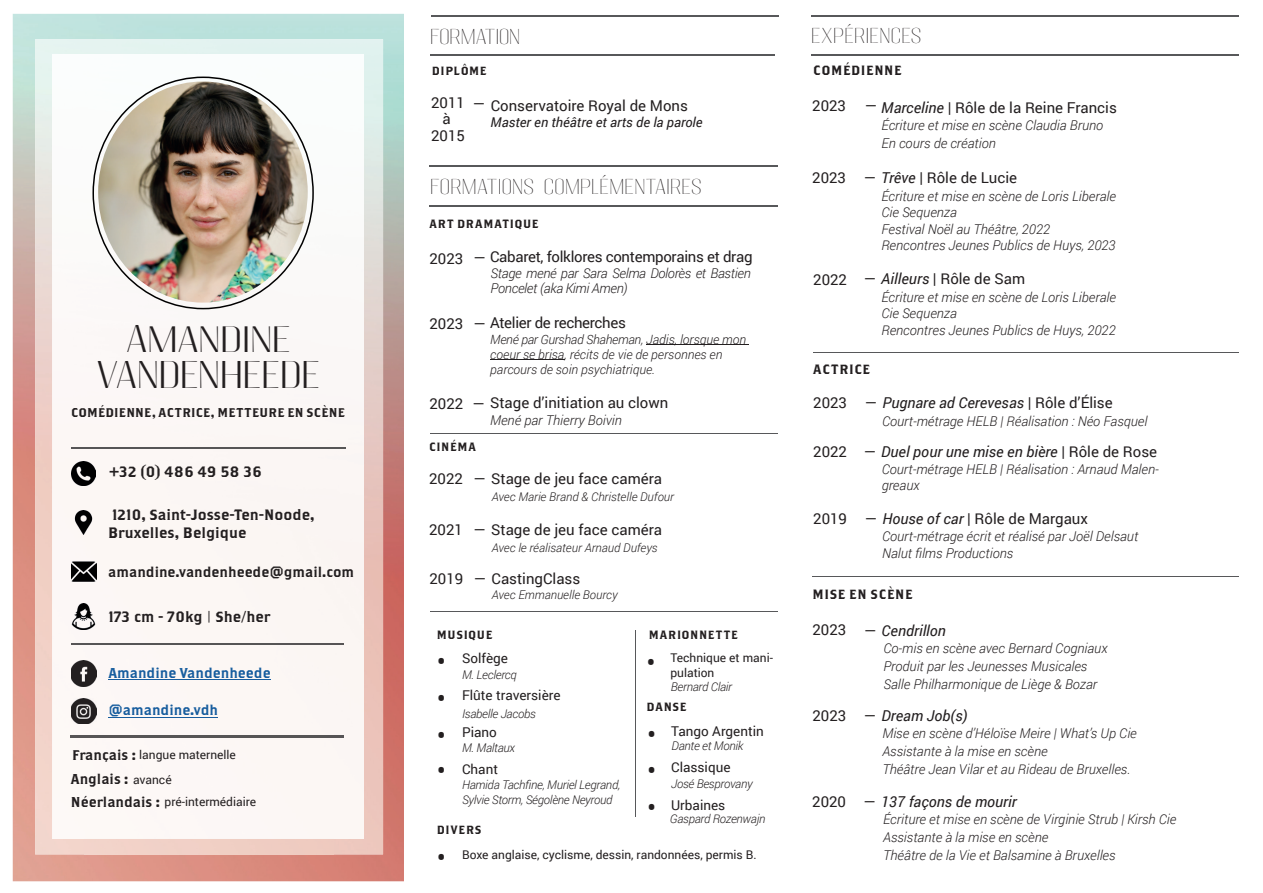
<style>
.page{position:relative;width:1263px;height:893px;background:#fff}
.page>*{position:absolute;margin:0;border:0;box-sizing:border-box;transform-origin:0 0}
.t1{font:300 semi-expanded 32.25px/36px "Migha";color:#231f20;text-align:center;scale:1.1 1}
.t2{font:100 semi-expanded 18px "Migha";letter-spacing:.015em;color:#231f20}
.t3{font:100 semi-expanded 18px "Migha";letter-spacing:-.005em;color:#231f20}
.t4{font:15px/16.5px "Roboto";color:#231f20;text-align:center}
.t5{font:italic 15px "Roboto";color:#231f20}
.t6{font:15px/18px "Brothers";color:#231f20}
.t7{font:15px "Roboto";letter-spacing:-.02em;color:#231f20}
.t8{font:14.25px/23.4px "Brothers";color:#231f20}
.t9{font:14.25px "Brothers";color:#175d9e}
.t10{font:italic 300 13.5px/16.5px "Roboto";color:#231f20}
.t11{font:13.5px "Roboto";color:#231f20}
.t12{font:italic 300 13.5px/15px "Roboto";letter-spacing:-.02em;color:#231f20}
.t13{font:italic 13.5px "Roboto";color:#231f20}
.t14{font:13.5px "Brothers";letter-spacing:.045em;color:#231f20}
.t15{font:italic 300 12.75px/15px "Roboto";color:#231f20}
.t16{font:12.75px "Brothers";letter-spacing:.03em;color:#231f20}
.t17{font:italic 300 12px/15px "Roboto";letter-spacing:-.02em;color:#231f20}
.t18{font:12px/15px "Roboto";color:#231f20}
.t19{font:italic 300 12px "Roboto";color:#231f20}
.t20{font:12px "Brothers";letter-spacing:.055em;color:#231f20}
.t21{font:12px "Brothers";letter-spacing:.075em;color:#231f20}
.s1{font-size:27px}
.s2{font-style:italic}
.s3{font-style:normal}
</style>
<div class="page">
<img style="left:13px;top:14px;width:391px;height:867px">
<div style="left:35px;top:39px;width:348px;height:51px;background:#e3f3ef"></div>
<img style="left:35px;top:90px;width:49px;height:764px">
<img style="left:334px;top:90px;width:49px;height:764px">
<div style="left:84px;top:839px;width:250px;height:15px;background:#f0d0c5"></div>
<div style="left:52px;top:54px;width:312px;height:785px;background:#fbf7f5"></div>
<img style="left:71px;top:447px;width:274px;height:2px">
<img style="left:71px;top:643px;width:272px;height:2px">
<hr style="left:811px;top:54px;width:427px;height:1px;background:#57585a">
<hr style="left:429px;top:166px;width:349px;height:1px;background:#57585a">
<hr style="left:811px;top:15px;width:427px;height:1px;background:#57585a">
<hr style="left:429px;top:205px;width:349px;height:2px;background:#57585a">
<hr style="left:812px;top:352px;width:426px;height:1px;background:#57585a">
<hr style="left:812px;top:576px;width:426px;height:1px;background:#57585a">
<hr style="left:646px;top:344px;width:103px;height:1px;background:#231f20">
<hr style="left:490px;top:359px;width:74px;height:1px;background:#231f20">
<hr style="left:431px;top:54px;width:344px;height:1px;background:#57585a">
<hr style="left:431px;top:15px;width:347px;height:1px;background:#57585a">
<hr style="left:635px;top:630px;width:1px;height:186px;background:#57585a">
<img style="left:71px;top:461px;width:25px;height:25px">
<img style="left:71px;top:558px;width:26px;height:26px">
<img style="left:71px;top:510px;width:25px;height:25px">
<img style="left:71px;top:661px;width:26px;height:25px">
<img style="left:71px;top:698px;width:26px;height:26px">
<hr style="left:108px;top:679px;width:163px;height:1px;background:#175d9e">
<hr style="left:108px;top:717px;width:110px;height:1px;background:#175d9e">
<img style="left:92px;top:77px;width:222px;height:232px">
<img style="left:71px;top:604px;width:26px;height:26px">
<hr style="left:430px;top:612px;width:348px;height:1px;background:#57585a">
<hr style="left:430px;top:433px;width:348px;height:1px;background:#57585a">
<img style="left:71px;top:736px;width:272px;height:1px">
<h1 class="t1" style="left:97px;top:319px;width:205px">AMANDINE<br>VANDENHEEDE</h1>
<p class="t16" style="left:71px;top:405px;width:275px">COMÉDIENNE, ACTRICE, METTEURE EN SCÈNE</p>
<p class="t6" style="left:109px;top:463px;width:154px">+32 (0) 486 49 58 36</p>
<p class="t6" style="left:108px;top:505px;width:208px">1210, Saint-Josse-Ten-Noode,<br>Bruxelles, Belgique</p>
<p class="t8" style="left:108px;top:560px;width:247px">amandine.vandenheede@gmail.com</p>
<p class="t6" style="left:108px;top:607px;width:163px">173 cm - 70kg | She/her</p>
<p class="t9" style="left:108px;top:664px;width:164px">Amandine Vandenheede</p>
<p class="t9" style="left:108px;top:702px;width:111px">@amandine.vdh</p>
<p class="t8" style="left:71px;top:743px;width:91px">Français :<br>Anglais :<br>Néerlandais :</p>
<p class="t18" style="left:133px;top:742px;width:104px;line-height:24.8px;text-indent:6px">langue maternelle avancé</p>
<p class="t18" style="left:165px;top:793px;width:93px">pré-intermédiaire</p>
<h2 class="t3" style="left:430px;top:24px;width:92px">FORMATION</h2>
<p class="t20" style="left:432px;top:63px;width:56px">DIPLÔME</p>
<p class="t4" style="left:431px;top:94px;width:35px">2011</p>
<p class="t4" style="left:491px;top:97px;width:199px">Conservatoire Royal de Mons</p>
<p class="t4" style="left:431px;top:110px;width:35px">à<br>2015</p>
<p class="t4" style="left:473px;top:95px;width:14px">—</p>
<p class="t13" style="left:491px;top:113px;width:213px">Master en théâtre et arts de la parole</p>
<h2 class="t2" style="left:430px;top:174px;width:273px">FORMATIONS COMPLÉMENTAIRES</h2>
<p class="t21" style="left:429px;top:216px;width:111px">ART DRAMATIQUE</p>
<p class="t7" style="left:429px;top:246px;width:325px">2023 — Cabaret, folklores contemporains et drag</p>
<p class="t12" style="left:491px;top:266px;width:262px">Stage mené par Sara Selma Dolorès et Bastien<br>Poncelet (aka Kimi Amen)</p>
<p class="t4" style="left:429px;top:315px;width:35px">2023</p>
<p class="t7" style="left:473px;top:312px;width:154px">— Atelier de recherches</p>
<p class="t15" style="left:490px;top:331px;width:257px">Mené par Gurshad Shaheman, Jadis, lorsque mon coeur se brisa, récits de vie de personnes en parcours de soin psychiatrique.</p>
<p class="t4" style="left:429px;top:395px;width:35px">2022</p>
<p class="t4" style="left:472px;top:393px;width:197px">— Stage d’initiation au clown</p>
<p class="t20" style="left:429px;top:439px;width:48px">CINÉMA</p>
<p class="t10" style="left:490px;top:411px;width:133px">Mené par Thierry Boivin</p>
<p class="t4" style="left:429px;top:470px;width:35px">2022</p>
<p class="t4" style="left:473px;top:470px;width:190px">— Stage de jeu face caméra</p>
<p class="t4" style="left:429px;top:521px;width:234px">2021 — Stage de jeu face caméra</p>
<p class="t4" style="left:429px;top:569px;width:152px">2019 — CastingClass</p>
<p class="t19" style="left:492px;top:488px;width:184px">Avec Marie Brand &amp; Christelle Dufour</p>
<p class="t19" style="left:492px;top:539px;width:167px">Avec le réalisateur Arnaud Dufeys</p>
<p class="t19" style="left:492px;top:587px;width:127px">Avec Emmanuelle Bourcy</p>
<p class="t20" style="left:437px;top:627px;width:57px">MUSIQUE</p>
<p class="t11" style="left:437px;top:649px;width:73px"><span class="s1">•</span> Solfège</p>
<p class="t11" style="left:437px;top:686px;width:125px"><span class="s1">•</span> Flûte traversière</p>
<p class="t11" style="left:437px;top:723px;width:61px"><span class="s1">•</span> Piano</p>
<p class="t17" style="left:462px;top:667px;width:56px">M. Leclercq</p>
<p class="t17" style="left:462px;top:705px;width:75px">Isabelle Jacobs</p>
<p class="t17" style="left:462px;top:740px;width:55px">M. Maltaux</p>
<p class="t11" style="left:437px;top:760px;width:63px"><span class="s1">•</span> Chant</p>
<p class="t17" style="left:462px;top:777px;width:160px">Hamida Tachfine, Muriel Legrand,<br>Sylvie Storm, Ségolène Neyroud</p>
<p class="t20" style="left:437px;top:822px;width:46px">DIVERS</p>
<p class="t20" style="left:649px;top:627px;width:91px">MARIONNETTE</p>
<p class="t18" style="left:670px;top:650px;width:104px;text-indent:-24px"><span class="s1">•</span> Technique et mani&shy;pulation</p>
<p class="t17" style="left:671px;top:679px;width:63px">Bernard Clair</p>
<p class="t20" style="left:646px;top:700px;width:42px">DANSE</p>
<p class="t11" style="left:647px;top:722px;width:118px"><span class="s1">•</span> Tango Argentin</p>
<p class="t11" style="left:647px;top:757px;width:85px"><span class="s1">•</span> Classique</p>
<p class="t11" style="left:647px;top:796px;width:80px"><span class="s1">•</span> Urbaines</p>
<p class="t17" style="left:671px;top:738px;width:73px">Dante et Monik</p>
<p class="t17" style="left:671px;top:776px;width:83px">José Besprovany</p>
<p class="t17" style="left:670px;top:811px;width:97px">Gaspard Rozenwajn</p>
<p class="t18" style="left:437px;top:846px;width:321px"><span class="s1">•</span> Boxe anglaise, cyclisme, dessin, randonnées, permis B.</p>
<h2 class="t2" style="left:811px;top:24px;width:112px">EXPÉRIENCES</h2>
<p class="t14" style="left:813px;top:62px;width:90px">COMÉDIENNE</p>
<p class="t4" style="left:812px;top:96px;width:35px">2023</p>
<p class="t4" style="left:865px;top:99px;width:254px">— <span class="s2">Marceline</span> | Rôle de la Reine Francis</p>
<p class="t10" style="left:881px;top:116px;width:223px;line-height:18px">Écriture et mise en scène Claudia Bruno<br>En cours de création</p>
<p class="t4" style="left:812px;top:169px;width:35px">2023</p>
<p class="t4" style="left:864px;top:169px;width:155px">— <span class="s2">Trêve</span> | Rôle de Lucie</p>
<p class="t10" style="left:881px;top:187px;width:236px">Écriture et mise en scène de Loris Liberale<br>Cie Sequenza<br>Festival Noël au Théâtre, 2022<br>Rencontres Jeunes Publics de Huys, 2023</p>
<p class="t4" style="left:813px;top:271px;width:35px">2022</p>
<p class="t4" style="left:864px;top:270px;width:163px">— <span class="s2">Ailleurs</span> | Rôle de Sam</p>
<p class="t10" style="left:881px;top:288px;width:236px">Écriture et mise en scène de Loris Liberale<br>Cie Sequenza<br>Rencontres Jeunes Publics de Huys, 2022</p>
<p class="t14" style="left:813px;top:361px;width:58px">ACTRICE</p>
<p class="t4" style="left:813px;top:394px;width:35px">2023</p>
<p class="t5" style="left:865px;top:392px;width:250px"><span class="s3">—</span> Pugnare ad Cerevesas <span class="s3">| Rôle d’Élise</span></p>
<p class="t4" style="left:813px;top:443px;width:35px">2022</p>
<p class="t5" style="left:864px;top:441px;width:295px"><span class="s3">—</span> Duel pour une mise en bière <span class="s3">| Rôle de Rose</span></p>
<p class="t10" style="left:882px;top:412px;width:267px">Court-métrage HELB | Réalisation : Néo Fasquel</p>
<p class="t10" style="left:882px;top:460px;width:279px">Court-métrage HELB | Réalisation : Arnaud Malen&shy;greaux</p>
<p class="t10" style="left:882px;top:528px;width:258px">Court-métrage écrit et réalisé par Joël Delsaut<br>Nalut films Productions</p>
<p class="t4" style="left:813px;top:510px;width:35px">2019</p>
<p class="t4" style="left:865px;top:510px;width:225px">— <span class="s2">House of car</span> | Rôle de Margaux</p>
<p class="t14" style="left:812px;top:586px;width:101px">MISE EN SCÈNE</p>
<p class="t4" style="left:812px;top:621px;width:35px">2023</p>
<p class="t5" style="left:864px;top:620px;width:83px"><span class="s3">—</span> Cendrillon</p>
<p class="t10" style="left:883px;top:639px;width:226px;line-height:18px">Co-mis en scène avec Bernard Cogniaux<br>Produit par les Jeunesses Musicales<br>Salle Philharmonique de Liège &amp; Bozar</p>
<p class="t10" style="left:882px;top:724px;width:256px;line-height:18px">Mise en scène d’Héloïse Meire | What’s Up Cie<br>Assistante à la mise en scène<br>Théâtre Jean Vilar et au Rideau de Bruxelles.</p>
<p class="t10" style="left:883px;top:810px;width:295px;line-height:18px">Écriture et mise en scène de Virginie Strub | Kirsh Cie<br>Assistante à la mise en scène<br>Théâtre de la Vie et Balsamine à Bruxelles</p>
<p class="t4" style="left:812px;top:707px;width:35px">2023</p>
<p class="t5" style="left:864px;top:705px;width:105px"><span class="s3">—</span> Dream Job(s)</p>
<p class="t5" style="left:812px;top:791px;width:206px"><span class="s3">2020 —</span> 137 façons de mourir</p>
</div>
